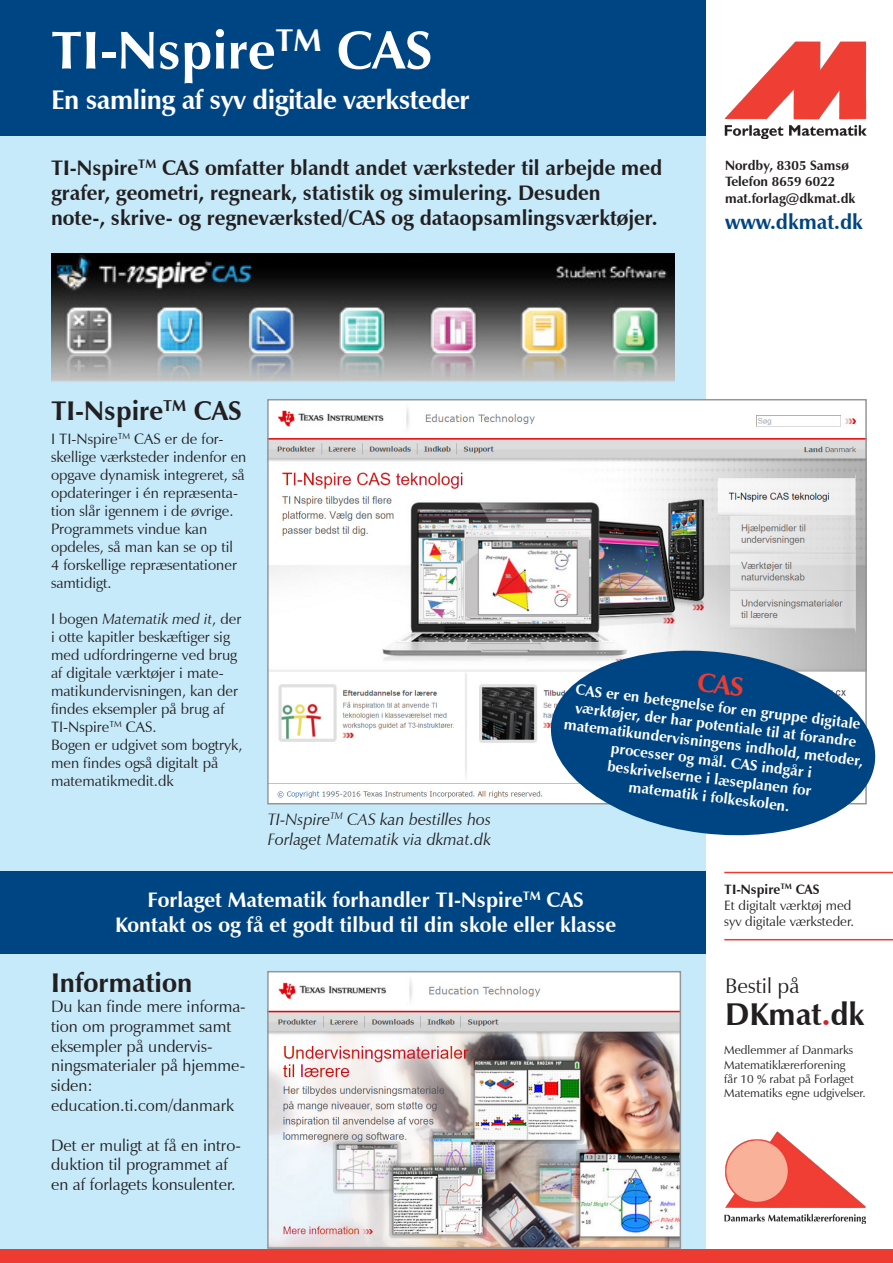
<style>
.page{position:relative;width:893px;height:1263px;background:#fff}
.page>*{position:absolute;margin:0;border:0;box-sizing:border-box;transform-origin:0 0}
.t1{font:700 54px "Zapf Humanist 601 BT";color:#fff}
.t2{font:700 31.5px "Zapf Humanist 601 BT";color:#231f20}
.t3{font:700 27px "Zapf Humanist 601 BT";letter-spacing:-.02em;color:#fff}
.t4{font:700 27px "Zapf Humanist 601 BT";color:#231f20}
.t5{font:700 21px/25.2px "Zapf Humanist 601 BT";color:#231f20}
.t6{font:700 21px "Zapf Humanist 601 BT";color:#fff}
.t7{font:700 21px "Zapf Humanist 601 BT";color:#004583}
.t8{font:21px "Zapf Humanist 601 BT";color:#231f20}
.t9{font:16.5px/19.8px "Zapf Humanist 601 BT";color:#231f20}
.t10{font:italic 16.5px "Zapf Humanist 601 BT";color:#231f20}
.t11{font:15px/18px "Zapf Humanist 601 BT";color:#231f20}
.t12{font:700 15px/18px "Zapf Humanist 601 BT";color:#fff;text-align:center}
._09_alm_tekst{font:700 13.5px/16.2px "Zapf Humanist 601 BT";color:#231f20}
._11_alm_tekst{font:13.5px "Zapf Humanist 601 BT";color:#231f20}
.t13{font:12px/14.4px "Zapf Humanist 601 BT";color:#231f20}
.s1{font-style:italic}
.s2{color:#d1232a}
</style>
<div class="page">
<div style="left:0;top:0;width:706px;height:1263px;background:#c6eafa"></div>
<div style="left:0;top:1248px;width:893px;height:15px;background:#ee3b32"></div>
<div style="left:0;top:0;width:706px;height:136px;background:#004583"></div>
<img style="left:725px;top:41px;width:141px;height:98px">
<img style="left:724px;top:1131px;width:142px;height:92px">
<img style="left:270px;top:402px;width:594px;height:399px">
<div style="left:0;top:872px;width:706px;height:82px;background:#004583"></div>
<hr style="left:724px;top:872px;width:169px;height:1px;background:#ee3b32">
<hr style="left:724px;top:939px;width:169px;height:1px;background:#ee3b32">
<img style="left:51px;top:253px;width:623px;height:128px">
<img style="left:270px;top:974px;width:408px;height:272px">
<div style="left:267px;top:971px;width:414px;height:278px;border:2px solid #939598"></div>
<svg style="left:545px;top:642px;width:331px;height:194px;background:#3f72a0"></svg>
<svg style="left:697px;top:673px;width:47px;height:24px"></svg>
<p class="t1" style="left:51px;top:17px;width:383px">TI-Nspire<sup>TM</sup> CAS</p>
<p class="t3" style="left:51px;top:83px;width:420px">En samling af syv digitale værksteder</p>
<p class="t5" style="left:51px;top:155px;width:613px">TI-Nspire<sup>TM</sup> CAS omfatter blandt andet værksteder til arbejde med grafer, geometri, regneark, statistik og simulering. Desuden</p>
<p class="t5" style="left:51px;top:205px;width:608px">note-, skrive- og regneværksted/CAS og dataopsamlingsværktøjer.</p>
<p class="_09_alm_tekst" style="left:725px;top:157px;width:125px">Nordby, 8305 Samsø<br>Telefon 8659 6022</p>
<p class="_09_alm_tekst" style="left:725px;top:191px;width:132px">mat.forlag@dkmat.dk</p>
<h3 class="t7" style="left:725px;top:208px;width:139px">www.dkmat.dk</h3>
<p class="t4" style="left:51px;top:394px;width:192px">TI-Nspire<sup>TM</sup> CAS</p>
<p class="t11" style="left:51px;top:430px;width:197px">I TI-Nspire<sup>TM</sup> CAS er de for&shy;skellige værksteder indenfor en opgave dynamisk integreret, så opdateringer i én repræsenta&shy;tion slår igennem i de øvrige.<br>Programmets vindue kan opdeles, så man kan se op til<br>4 forskellige repræsentationer samtidigt.</p>
<p class="t11" style="left:51px;top:610px;width:192px">I bogen <span class="s1">Matematik med it</span>, der i otte kapitler beskæftiger sig med udfordringerne ved brug af digitale værktøjer i mate&shy;matikundervisningen, kan der findes eksempler på brug af<br>TI-Nspire<sup>TM</sup> CAS.</p>
<p class="t11" style="left:51px;top:736px;width:193px">Bogen er udgivet som bogtryk, men findes også digitalt på matematikmedit.dk</p>
<p class="t10" style="left:268px;top:809px;width:225px">TI-Nspire<sup>TM</sup> CAS kan bestilles hos</p>
<p class="t10" style="left:268px;top:829px;width:225px">Forlaget Matematik via dkmat.dk</p>
<p class="t12" style="left:577px;top:680px;width:288px;rotate:7deg">CAS er en betegnelse for en gruppe digitale</p>
<p class="t12" style="left:567px;top:697px;width:303px;rotate:7deg">værktøjer, der har potentiale til at forandre matematikundervisningens indhold, metoder, processer og mål. CAS indgår i</p>
<p class="t12" style="left:608px;top:757px;width:207px;rotate:7deg">beskrivelserne i læseplanen for</p>
<p class="t12" style="left:630px;top:778px;width:163px;rotate:7deg">matematik i folkeskolen.</p>
<p class="t6" style="left:148px;top:887px;width:438px">Forlaget Matematik forhandler TI-Nspire<sup>TM</sup> CAS</p>
<p class="t6" style="left:115px;top:912px;width:502px">Kontakt os og få et godt tilbud til din skole eller klasse</p>
<p class="t4" style="left:51px;top:966px;width:143px">Information</p>
<p class="t9" style="left:51px;top:996px;width:196px">Du kan finde mere informa&shy;tion om programmet samt eksempler på undervis&shy;ningsmaterialer på hjemme&shy;siden:</p>
<p class="t9" style="left:51px;top:1095px;width:185px">education.ti.com/danmark</p>
<p class="t9" style="left:51px;top:1135px;width:192px">Det er muligt at få en intro&shy;duktion til programmet af en af forlagets konsulenter.</p>
<p class="_09_alm_tekst" style="left:724px;top:881px;width:97px">TI-Nspire<sup>TM</sup> CAS</p>
<p class="_11_alm_tekst" style="left:724px;top:897px;width:129px">Et digitalt værktøj med</p>
<p class="_11_alm_tekst" style="left:724px;top:913px;width:131px">syv digitale værksteder.</p>
<h3 class="t8" style="left:725px;top:973px;width:76px">Bestil på</h3>
<h2 class="t2" style="left:725px;top:995px;width:141px">DKmat<span class="s2">.</span>dk</h2>
<p class="t13" style="left:724px;top:1043px;width:143px">Medlemmer af Danmarks<br>Matematiklærerforening<br>får 10 % rabat på Forlaget<br>Matematiks egne udgivelser.</p>
</div>
